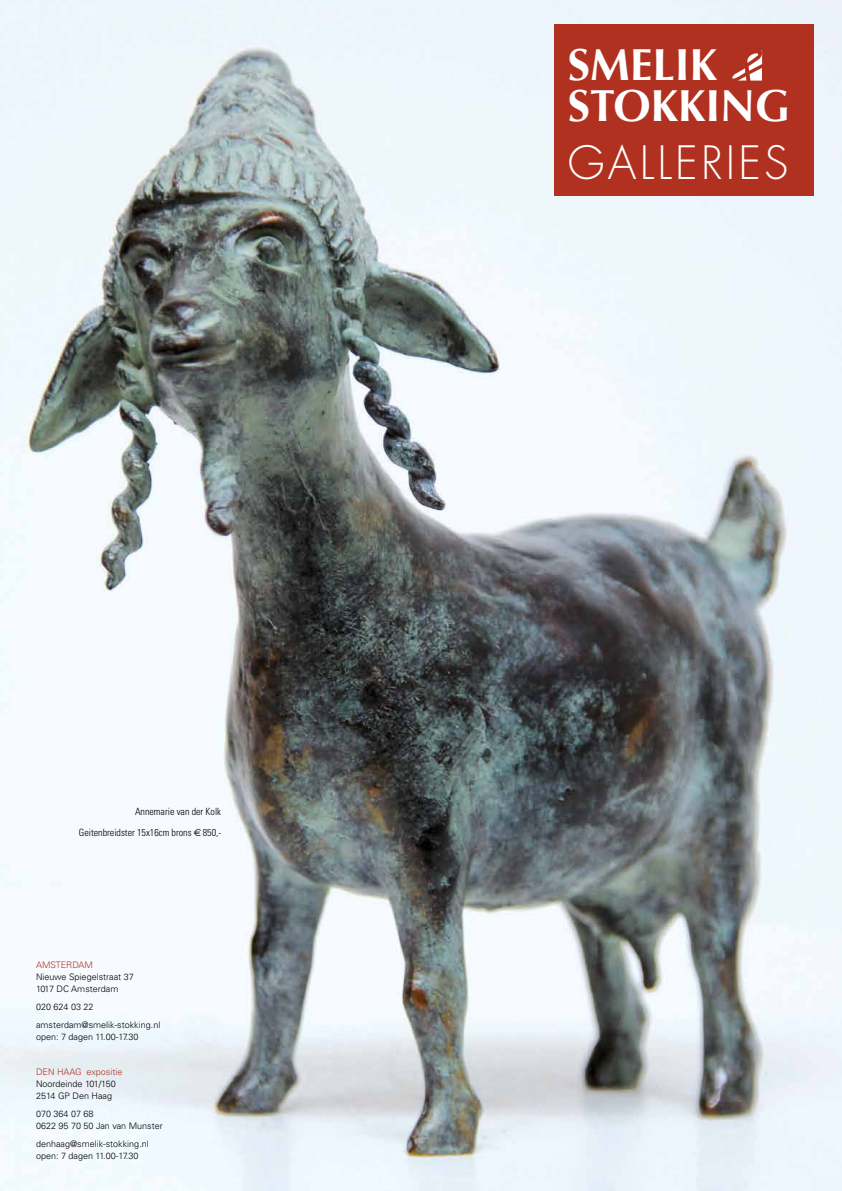
<style>
.page{position:relative;width:842px;height:1191px;background:#fff}
.page>*{position:absolute;margin:0;border:0;box-sizing:border-box;transform-origin:0 0}
.t1{font:700 44.7px/40.2px "Optima";color:#fff}
.t2{font:300 44.7px "Futura";letter-spacing:.07em;color:#fff}
.t3{font:300 condensed 10px "Univers";color:#000}
.t4{font:300 9px/12px "Univers";color:#000}
.t5{font:300 9px "Univers";color:#b13121}
.s1{font-family:"Euro Sans";font-weight:400;font-stretch:normal}
</style>
<div class="page">
<img style="left:0;top:0;width:842px;height:1191px">
<div style="left:554px;top:25px;width:259px;height:171px;background:#b13121"></div>
<svg style="left:732px;top:50px;width:30px;height:31px"></svg>
<p class="t3" style="left:135px;top:805px;width:88px">Annemarie van der Kolk</p>
<p class="t3" style="left:79px;top:827px;width:144px">Geitenbreidster 15x16cm brons <span class="s1">€</span> 850,-</p>
<p class="t5" style="left:36px;top:959px;width:58px">AMSTERDAM</p>
<p class="t4" style="left:36px;top:970px;width:99px">Nieuwe Spiegelstraat 37<br>1017 DC Amsterdam</p>
<p class="t4" style="left:36px;top:997px;width:126px;line-height:18px">020 624 03 22 amsterdam@smelik-stokking.nl</p>
<p class="t4" style="left:36px;top:1030px;width:104px">open: 7 dagen 11.00-17.30</p>
<p class="t5" style="left:36px;top:1066px;width:88px">DEN HAAG expositie</p>
<p class="t4" style="left:36px;top:1077px;width:81px">Noordeinde 101/150<br>2514 GP Den Haag</p>
<p class="t4" style="left:36px;top:1107px;width:128px">070 364 07 68<br>0622 95 70 50 Jan van Munster</p>
<p class="t4" style="left:36px;top:1137px;width:114px">denhaag@smelik-stokking.nl open: 7 dagen 11.00-17.30</p>
<h1 class="t1" style="left:568px;top:46px;width:223px">SMELIK<br>STOKKING</h1>
<h1 class="t2" style="left:568px;top:135px;width:222px">GALLERIES</h1>
</div>
